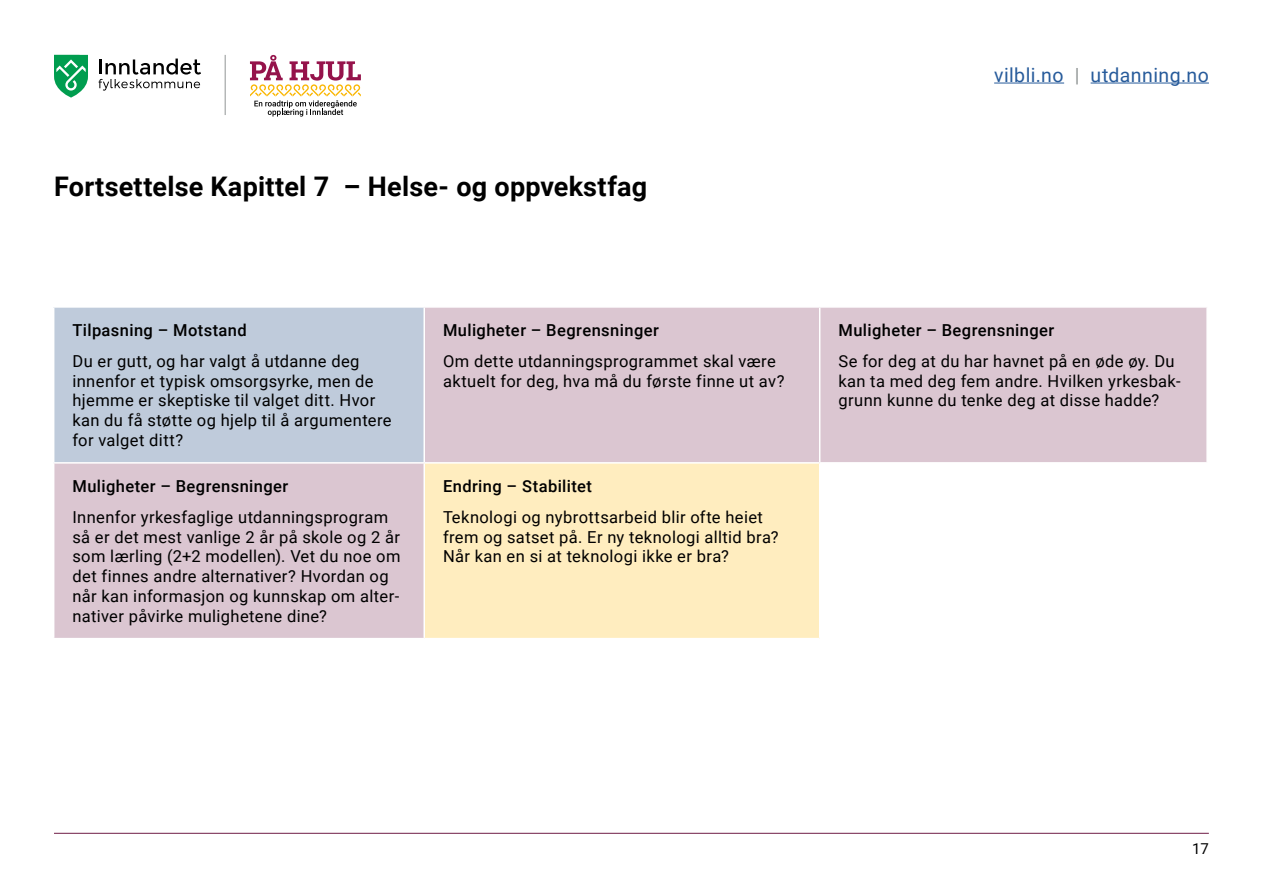
<style>
.page{position:relative;width:1263px;height:893px;background:#fff}
.page>*{position:absolute;margin:0;border:0;box-sizing:border-box;transform-origin:0 0}
.t1{font:700 27px "Roboto";letter-spacing:.01em;color:#000}
.t2{font:19.5px "Roboto";letter-spacing:.02em;color:#275b9b}
.t3{font:16.5px/19.8px "Roboto";letter-spacing:.02em;color:#000}
.t4{font:500 16.5px "Roboto";letter-spacing:.025em;color:#000}
.t5{font:15px "Roboto";color:#000}
.s1{color:#919695}
</style>
<div class="page">
<hr style="left:994px;top:83px;width:70px;height:1px;background:#275b9b">
<hr style="left:1091px;top:83px;width:118px;height:1px;background:#275b9b">
<svg style="left:250px;top:55px;width:111px;height:62px"></svg>
<svg style="left:54px;top:55px;width:147px;height:43px"></svg>
<hr style="left:225px;top:55px;width:1px;height:60px;background:#919595">
<hr style="left:54px;top:833px;width:1155px;height:1px;background:#6f1d46">
<svg style="left:54px;top:308px;width:1152px;height:330px;fill:#dbc6d1"></svg>
<div style="left:424px;top:463px;width:396px;height:176px;background:#ffedbf"></div>
<hr style="left:423px;top:308px;width:2px;height:154px;background:#fff">
<hr style="left:819px;top:308px;width:1px;height:154px;background:#fff">
<hr style="left:53px;top:462px;width:371px;height:2px;background:#fff">
<hr style="left:424px;top:462px;width:396px;height:2px;background:#fff">
<hr style="left:423px;top:464px;width:2px;height:174px;background:#fff">
<hr style="left:820px;top:462px;width:388px;height:2px;background:#fff">
<hr style="left:819px;top:464px;width:1px;height:174px;background:#fff">
<hr style="left:424px;top:638px;width:396px;height:1px;background:#fff">
<h1 class="t1" style="left:54px;top:167px;width:595px">Fortsettelse Kapittel 7 – Helse- og oppvekstfag</h1>
<p class="t4" style="left:72px;top:318px;width:176px">Tilpasning – Motstand</p>
<p class="t3" style="left:72px;top:350px;width:321px">Du er gutt, og har valgt å utdanne deg innenfor et typisk omsorgsyrke, men de hjemme er skeptiske til valget ditt. Hvor kan du få støtte og hjelp til å argumentere for valget ditt?</p>
<p class="t4" style="left:72px;top:474px;width:217px">Muligheter – Begrensninger</p>
<p class="t3" style="left:72px;top:506px;width:329px">Innenfor yrkesfaglige utdanningsprogram så er det mest vanlige 2 år på skole og 2 år som lærling (2+2 modellen). Vet du noe om det finnes andre alternativer? Hvordan og når kan informasjon og kunnskap om alter&shy;nativer påvirke mulighetene dine?</p>
<p class="t4" style="left:443px;top:318px;width:217px">Muligheter – Begrensninger</p>
<p class="t3" style="left:443px;top:350px;width:343px">Om dette utdanningsprogrammet skal være aktuelt for deg, hva må du første finne ut av?</p>
<p class="t4" style="left:443px;top:474px;width:150px">Endring – Stabilitet</p>
<p class="t3" style="left:443px;top:506px;width:337px">Teknologi og nybrottsarbeid blir ofte heiet frem og satset på. Er ny teknologi alltid bra?<br>Når kan en si at teknologi ikke er bra?</p>
<p class="t2" style="left:994px;top:61px;width:216px">vilbli.no <span class="s1">|</span> utdanning.no</p>
<p class="t4" style="left:838px;top:318px;width:217px">Muligheter – Begrensninger</p>
<p class="t3" style="left:838px;top:350px;width:344px">Se for deg at du har havnet på en øde øy. Du kan ta med deg fem andre. Hvilken yrkesbak&shy;grunn kunne du tenke deg at disse hadde?</p>
<p class="t5" style="left:1192px;top:839px;width:18px">17</p>
</div>
